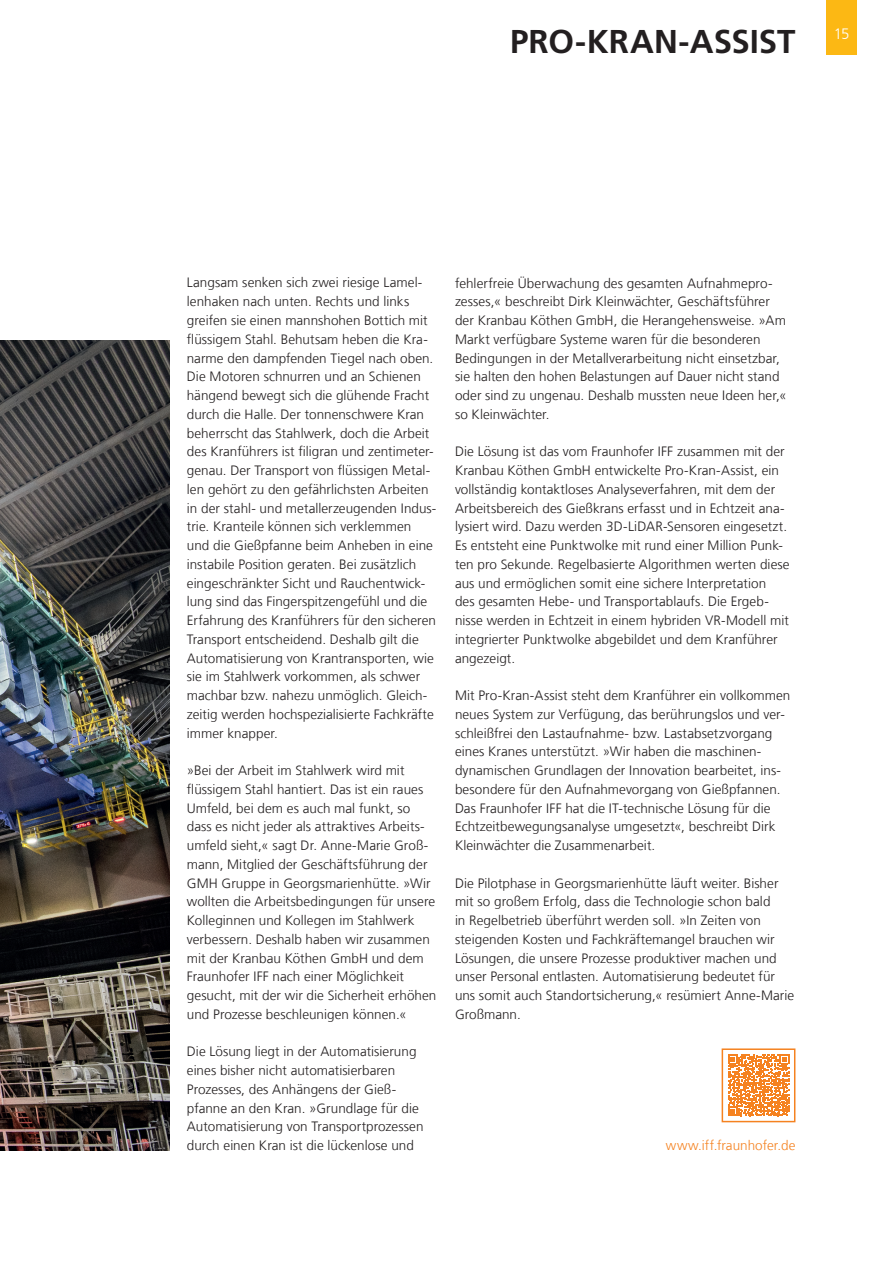
<style>
.page{position:relative;width:893px;height:1263px;background:#fff}
.page>*{position:absolute;margin:0;border:0;box-sizing:border-box;transform-origin:0 0}
.t1{font:700 33px "Frutiger LT Com";color:#231f20}
.t2{font:300 13.5px/18.8px "Frutiger LT Com";letter-spacing:.005em;color:#231f20}
.t3{font:300 13.5px "Frutiger LT Com";color:#f58220}
</style>
<div class="page">
<img style="left:0;top:341px;width:170px;height:809px">
<div style="left:827px;top:0;width:30px;height:55px;background:#fcb814"></div>
<svg style="left:728px;top:1055px;width:61px;height:61px"></svg>
<div style="left:722px;top:1048px;width:73px;height:74px;border:2px solid #f58220"></div>
<h1 class="t1" style="left:510px;top:22px;width:341px">PRO-KRAN-ASSIST <sup>15</sup></h1>
<p class="t2" style="left:187px;top:274px;width:251px">Langsam senken sich zwei riesige Lamel&shy;lenhaken nach unten. Rechts und links greifen sie einen mannshohen Bottich mit flüssigem Stahl. Behutsam heben die Kra&shy;narme den dampfenden Tiegel nach oben.<br>Die Motoren schnurren und an Schienen hängend bewegt sich die glühende Fracht durch die Halle. Der tonnenschwere Kran beherrscht das Stahlwerk, doch die Arbeit des Kranführers ist filigran und zentimeter&shy;genau. Der Transport von flüssigen Metal&shy;len gehört zu den gefährlichsten Arbeiten in der stahl- und metallerzeugenden Indus&shy;trie. Kranteile können sich verklemmen und die Gießpfanne beim Anheben in eine instabile Position geraten. Bei zusätzlich eingeschränkter Sicht und Rauchentwick&shy;lung sind das Fingerspitzengefühl und die Erfahrung des Kranführers für den sicheren Transport entscheidend. Deshalb gilt die Automatisierung von Krantransporten, wie sie im Stahlwerk vorkommen, als schwer machbar bzw. nahezu unmöglich. Gleich&shy;zeitig werden hochspezialisierte Fachkräfte immer knapper.</p>
<p class="t2" style="left:187px;top:761px;width:251px">»Bei der Arbeit im Stahlwerk wird mit flüssigem Stahl hantiert. Das ist ein raues Umfeld, bei dem es auch mal funkt, so dass es nicht jeder als attraktives Arbeits&shy;umfeld sieht,« sagt Dr. Anne-Marie Groß&shy;mann, Mitglied der Geschäftsführung der GMH Gruppe in Georgsmarienhütte. »Wir wollten die Arbeitsbedingungen für unsere Kolleginnen und Kollegen im Stahlwerk verbessern. Deshalb haben wir zusammen mit der Kranbau Köthen GmbH und dem Fraunhofer IFF nach einer Möglichkeit gesucht, mit der wir die Sicherheit erhöhen und Prozesse beschleunigen können.«</p>
<p class="t2" style="left:187px;top:1042px;width:238px">Die Lösung liegt in der Automatisierung eines bisher nicht automatisierbaren Prozesses, des Anhängens der Gieß&shy;pfanne an den Kran. »Grundlage für die Automatisierung von Transportprozessen durch einen Kran ist die lückenlose und</p>
<p class="t2" style="left:455px;top:274px;width:333px">fehlerfreie Überwachung des gesamten Aufnahmepro&shy;zesses,« beschreibt Dirk Kleinwächter, Geschäftsführer der Kranbau Köthen GmbH, die Herangehensweise. »Am Markt verfügbare Systeme waren für die besonderen Bedingungen in der Metallverarbeitung nicht einsetzbar, sie halten den hohen Belastungen auf Dauer nicht stand oder sind zu ungenau. Deshalb mussten neue Ideen her,« so Kleinwächter.</p>
<p class="t2" style="left:455px;top:442px;width:336px">Die Lösung ist das vom Fraunhofer IFF zusammen mit der Kranbau Köthen GmbH entwickelte Pro-Kran-Assist, ein vollständig kontaktloses Analyseverfahren, mit dem der Arbeitsbereich des Gießkrans erfasst und in Echtzeit ana&shy;lysiert wird. Dazu werden 3D-LiDAR-Sensoren eingesetzt.<br>Es entsteht eine Punktwolke mit rund einer Million Punk&shy;ten pro Sekunde. Regelbasierte Algorithmen werten diese aus und ermöglichen somit eine sichere Interpretation<br>des gesamten Hebe- und Transportablaufs. Die Ergeb&shy;nisse werden in Echtzeit in einem hybriden VR-Modell mit integrierter Punktwolke abgebildet und dem Kranführer angezeigt.</p>
<p class="t2" style="left:455px;top:686px;width:337px">Mit Pro-Kran-Assist steht dem Kranführer ein vollkommen neues System zur Verfügung, das berührungslos und ver&shy;schleißfrei den Lastaufnahme- bzw. Lastabsetzvorgang eines Kranes unterstützt. »Wir haben die maschinen&shy;dynamischen Grundlagen der Innovation bearbeitet, ins&shy;besondere für den Aufnahmevorgang von Gießpfannen.<br>Das Fraunhofer IFF hat die IT-technische Lösung für die Echtzeitbewegungsanalyse umgesetzt«, beschreibt Dirk Kleinwächter die Zusammenarbeit.</p>
<p class="t2" style="left:455px;top:874px;width:341px">Die Pilotphase in Georgsmarienhütte läuft weiter. Bisher mit so großem Erfolg, dass die Technologie schon bald<br>in Regelbetrieb überführt werden soll. »In Zeiten von steigenden Kosten und Fachkräftemangel brauchen wir Lösungen, die unsere Prozesse produktiver machen und unser Personal entlasten. Automatisierung bedeutet für uns somit auch Standortsicherung,« resümiert Anne-Marie Großmann.</p>
<p class="t3" style="left:666px;top:1138px;width:131px">www.iff.fraunhofer.de</p>
</div>
